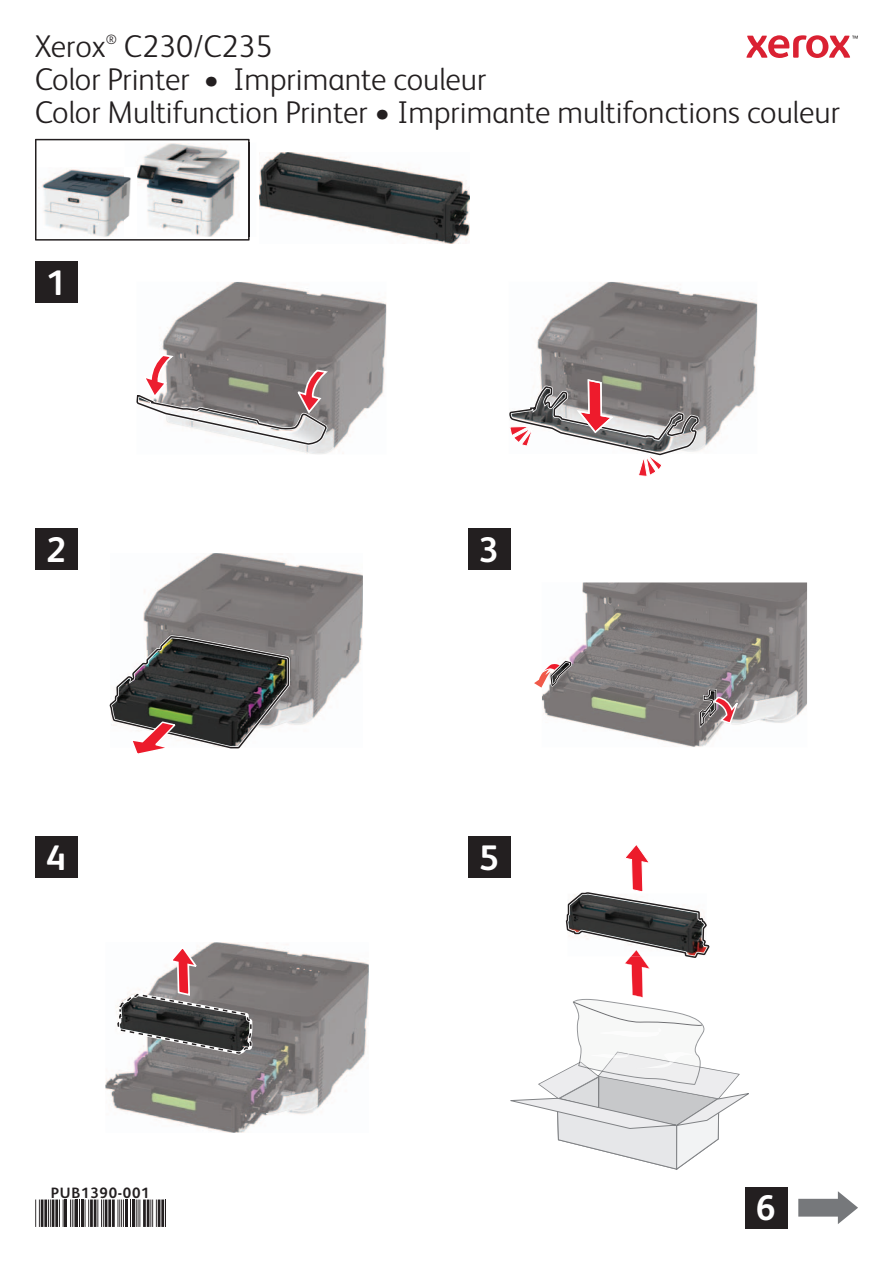
<style>
.page{position:relative;width:893px;height:1263px;background:#fff}
.page>*{position:absolute;margin:0;border:0;box-sizing:border-box;transform-origin:0 0}
.t1{font:700 35.55px "Xerox Sans";color:#fff}
.t2{font:300 31.5px/33px "Xerox Sans";color:#231f20}
.t3{font:700 15px "Xerox Sans";letter-spacing:.05em;color:#231f20}
.t4{font:300 13.5px "Xerox Sans";color:#231f20}
</style>
<div class="page">
<img style="left:161px;top:282px;width:225px;height:172px">
<svg style="left:136px;top:353px;width:198px;height:101px"></svg>
<img style="left:312px;top:566px;width:51px;height:84px">
<img style="left:312px;top:650px;width:49px;height:69px">
<svg style="left:109px;top:553px;width:203px;height:201px"></svg>
<img style="left:105px;top:942px;width:264px;height:191px">
<svg style="left:266px;top:1104px;width:52px;height:10px"></svg>
<svg style="left:114px;top:944px;width:140px;height:130px"></svg>
<img style="left:259px;top:152px;width:211px;height:91px">
<div style="left:35px;top:262px;width:43px;height:41px;background:#231f20"></div>
<div style="left:35px;top:528px;width:43px;height:41px;background:#231f20"></div>
<div style="left:35px;top:837px;width:43px;height:41px;background:#231f20"></div>
<div style="left:468px;top:837px;width:43px;height:41px;background:#231f20"></div>
<div style="left:468px;top:528px;width:43px;height:41px;background:#231f20"></div>
<svg style="left:35px;top:1199px;width:5px;height:28px"></svg>
<hr style="left:41px;top:1199px;width:2px;height:28px;background:#231f20">
<hr style="left:44px;top:1199px;width:3px;height:28px;background:#231f20">
<svg style="left:48px;top:1199px;width:3px;height:28px"></svg>
<hr style="left:52px;top:1199px;width:2px;height:28px;background:#231f20">
<hr style="left:55px;top:1199px;width:3px;height:28px;background:#231f20">
<svg style="left:59px;top:1199px;width:5px;height:28px"></svg>
<hr style="left:64px;top:1199px;width:3px;height:28px;background:#231f20">
<svg style="left:70px;top:1199px;width:19px;height:28px"></svg>
<hr style="left:90px;top:1199px;width:3px;height:28px;background:#231f20">
<hr style="left:94px;top:1199px;width:2px;height:28px;background:#231f20">
<svg style="left:97px;top:1199px;width:7px;height:28px"></svg>
<hr style="left:105px;top:1199px;width:2px;height:28px;background:#231f20">
<hr style="left:108px;top:1199px;width:3px;height:28px;background:#231f20">
<hr style="left:112px;top:1199px;width:3px;height:28px;background:#231f20">
<svg style="left:117px;top:1199px;width:7px;height:28px"></svg>
<hr style="left:125px;top:1199px;width:3px;height:28px;background:#231f20">
<svg style="left:130px;top:1199px;width:10px;height:28px"></svg>
<hr style="left:143px;top:1199px;width:3px;height:28px;background:#231f20">
<hr style="left:147px;top:1199px;width:2px;height:28px;background:#231f20">
<svg style="left:150px;top:1199px;width:7px;height:28px"></svg>
<hr style="left:158px;top:1199px;width:2px;height:28px;background:#231f20">
<hr style="left:161px;top:1199px;width:3px;height:28px;background:#231f20">
<svg style="left:165px;top:1199px;width:1px;height:28px"></svg>
<svg style="left:505px;top:35px;width:353px;height:1194px"></svg>
<svg style="left:35px;top:139px;width:215px;height:102px"></svg>
<img style="left:38px;top:167px;width:99px;height:71px">
<img style="left:125px;top:143px;width:123px;height:94px">
<img style="left:248px;top:143px;width:2px;height:94px">
<img style="left:125px;top:167px;width:12px;height:70px">
<p class="t2" style="left:35px;top:28px;width:72px">Xerox</p>
<p class="t4" style="left:106px;top:30px;width:13px">®</p>
<p class="t2" style="left:35px;top:28px;width:807px;text-indent:89px">C230/C235<br>Color Printer • Imprimante couleur<br>Color Multifunction Printer • Imprimante multifonctions couleur</p>
<p class="t1" style="left:46px;top:258px;width:21px">1</p>
<p class="t1" style="left:46px;top:525px;width:21px">2</p>
<p class="t1" style="left:479px;top:525px;width:21px">3</p>
<p class="t1" style="left:46px;top:833px;width:21px">4</p>
<p class="t1" style="left:479px;top:833px;width:21px">5</p>
<p class="t3" style="left:51px;top:1182px;width:100px">PUB1390-001</p>
<p class="t1" style="left:756px;top:1184px;width:21px">6</p>
</div>
